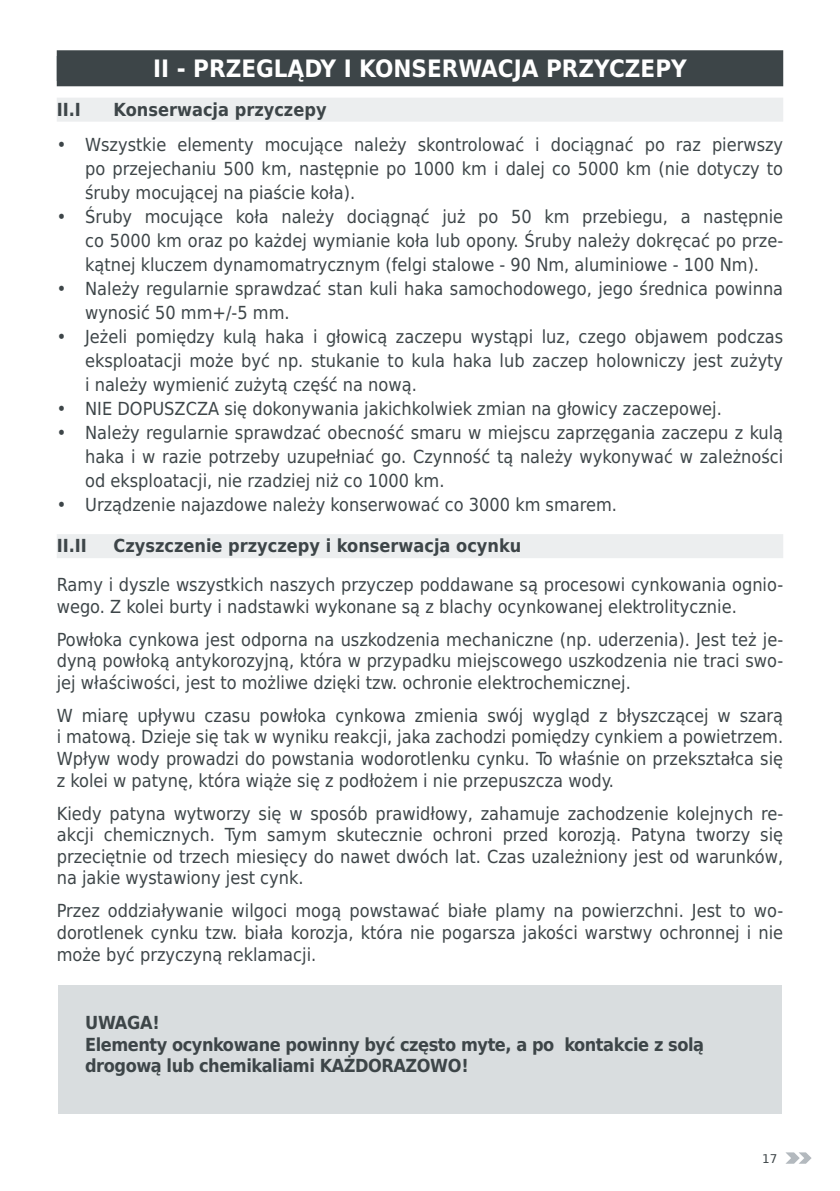
<style>
.page{position:relative;width:840px;height:1191px;background:#fff}
.page>*{position:absolute;margin:0;border:0;box-sizing:border-box;transform-origin:0 0}
.t1{font:700 24px "DejaVu Sans Condensed";color:#fff}
.t2{font:18px/21.6px "DejaVu Sans Condensed";color:#3d4548;text-align:justify}
.t3{font:700 18px/21.6px "DejaVu Sans Condensed";letter-spacing:-.025em;color:#3d4548}
.t4{font:700 18px "DejaVu Sans Condensed";color:#3d4548}
.t5{font:12px "DejaVu Sans";color:#3d4548}
</style>
<div class="page">
<svg style="left:785px;top:1152px;width:26px;height:11px"></svg>
<div style="left:58px;top:985px;width:723px;height:128px;background:#d9dddf"></div>
<div style="left:57px;top:50px;width:725px;height:36px;background:#3d4548"></div>
<div style="left:57px;top:98px;width:725px;height:24px;background:#eceeef"></div>
<div style="left:57px;top:534px;width:725px;height:24px;background:#eceeef"></div>
<h1 class="t1" style="left:153px;top:49px;width:535px">II - PRZEGLĄDY I KONSERWACJA PRZYCZEPY</h1>
<p class="t3" style="left:57px;top:98px;width:26px">II.I</p>
<p class="t4" style="left:113px;top:95px;width:214px">Konserwacja przyczepy</p>
<p class="t2" style="left:85px;top:132px;width:699px;line-height:24px;text-indent:-28px">• Wszystkie elementy mocujące należy skontrolować i dociągnać po raz pierwszy po przejechaniu 500 km, następnie po 1000 km i dalej co 5000 km (nie dotyczy to śruby mocującej na piaście koła).</p>
<p class="t2" style="left:85px;top:204px;width:699px;line-height:24px;text-indent:-28px">• Śruby mocujące koła należy dociągnąć już po 50 km przebiegu, a następnie co 5000 km oraz po każdej wymianie koła lub opony. Śruby należy dokręcać po prze&shy;kątnej kluczem dynamomatrycznym (felgi stalowe - 90 Nm, aluminiowe - 100 Nm).</p>
<p class="t2" style="left:85px;top:276px;width:699px;line-height:24px;text-indent:-28px">• Należy regularnie sprawdzać stan kuli haka samochodowego, jego średnica powinna wynosić 50 mm+/-5 mm.</p>
<p class="t2" style="left:85px;top:324px;width:699px;line-height:24px;text-indent:-28px">• Jeżeli pomiędzy kulą haka i głowicą zaczepu wystąpi luz, czego objawem podczas eksploatacji może być np. stukanie to kula haka lub zaczep holowniczy jest zużyty i należy wymienić zużytą część na nową.</p>
<p class="t2" style="left:57px;top:397px;width:666px">• NIE DOPUSZCZA się dokonywania jakichkolwiek zmian na głowicy zaczepowej.</p>
<p class="t2" style="left:85px;top:420px;width:699px;line-height:24px;text-indent:-28px">• Należy regularnie sprawdzać obecność smaru w miejscu zaprzęgania zaczepu z kulą haka i w razie potrzeby uzupełniać go. Czynność tą należy wykonywać w zależności od eksploatacji, nie rzadziej niż co 1000 km.</p>
<p class="t2" style="left:57px;top:493px;width:561px">• Urządzenie najazdowe należy konserwować co 3000 km smarem.</p>
<p class="t3" style="left:57px;top:535px;width:32px">II.II</p>
<p class="t4" style="left:113px;top:531px;width:409px">Czyszczenie przyczepy i konserwacja ocynku</p>
<p class="t2" style="left:57px;top:573px;width:727px">Ramy i dyszle wszystkich naszych przyczep poddawane są procesowi cynkowania ognio&shy;wego. Z kolei burty i nadstawki wykonane są z blachy ocynkowanej elektrolitycznie.</p>
<p class="t2" style="left:57px;top:628px;width:727px">Powłoka cynkowa jest odporna na uszkodzenia mechaniczne (np. uderzenia). Jest też je&shy;dyną powłoką antykorozyjną, która w przypadku miejscowego uszkodzenia nie traci swo&shy;jej właściwości, jest to możliwe dzięki tzw. ochronie elektrochemicznej.</p>
<p class="t2" style="left:57px;top:704px;width:727px">W miarę upływu czasu powłoka cynkowa zmienia swój wygląd z błyszczącej w szarą i matową. Dzieje się tak w wyniku reakcji, jaka zachodzi pomiędzy cynkiem a powietrzem.<br>Wpływ wody prowadzi do powstania wodorotlenku cynku. To właśnie on przekształca się z kolei w patynę, która wiąże się z podłożem i nie przepuszcza wody.</p>
<p class="t2" style="left:57px;top:801px;width:727px">Kiedy patyna wytworzy się w sposób prawidłowy, zahamuje zachodzenie kolejnych re&shy;akcji chemicznych. Tym samym skutecznie ochroni przed korozją. Patyna tworzy się przeciętnie od trzech miesięcy do nawet dwóch lat. Czas uzależniony jest od warunków, na jakie wystawiony jest cynk.</p>
<p class="t2" style="left:57px;top:899px;width:727px">Przez oddziaływanie wilgoci mogą powstawać białe plamy na powierzchni. Jest to wo&shy;dorotlenek cynku tzw. biała korozja, która nie pogarsza jakości warstwy ochronnej i nie może być przyczyną reklamacji.</p>
<p class="t3" style="left:85px;top:1011px;width:620px">UWAGA!<br>Elementy ocynkowane powinny być często myte, a po kontakcie z solą drogową lub chemikaliami KAŻDORAZOWO!</p>
<p class="t5" style="left:761px;top:1147px;width:17px">17</p>
</div>
